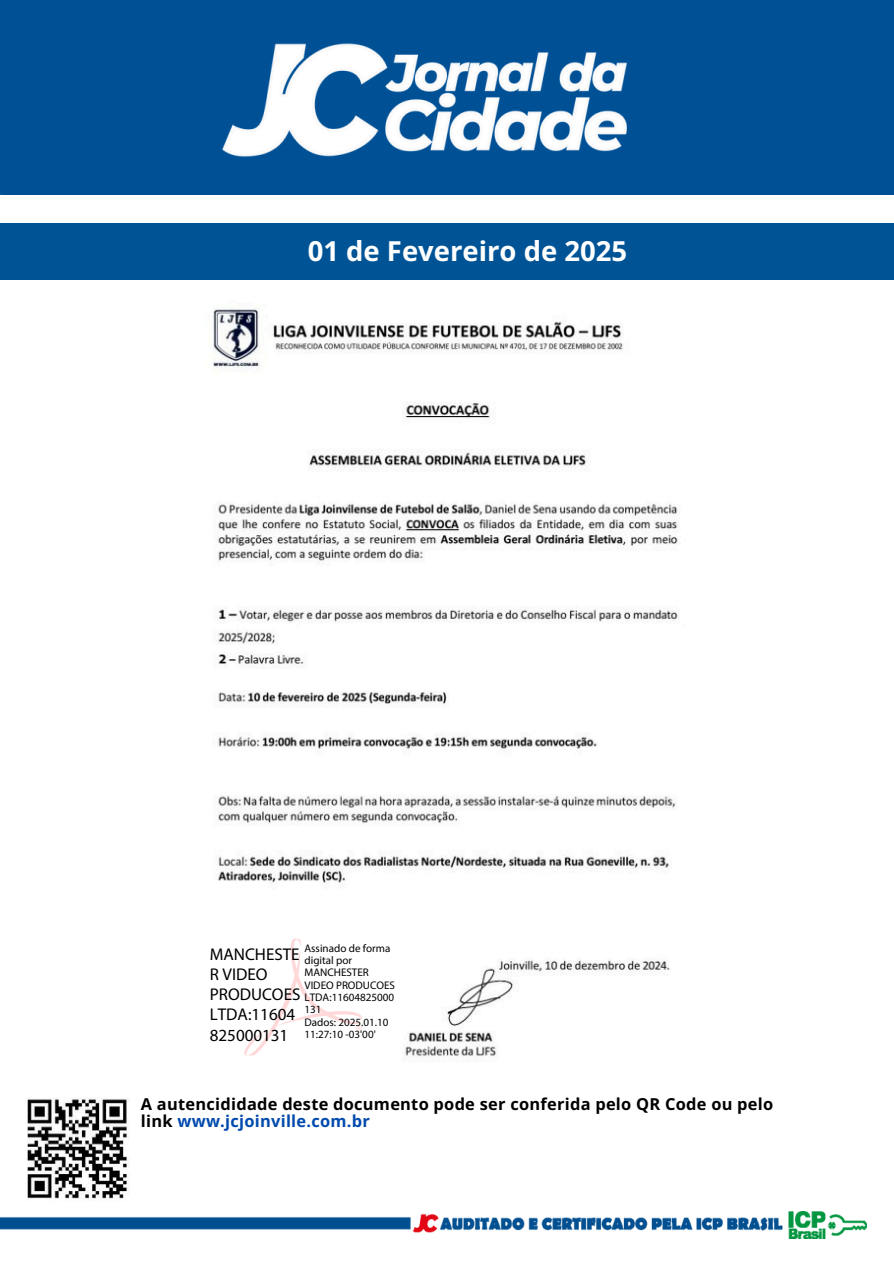
<style>
.page{position:relative;width:894px;height:1264px;background:#fff}
.page>*{position:absolute;margin:0;border:0;box-sizing:border-box;transform-origin:0 0}
.t1{font:700 27.45px "Open Sans";color:#fff}
.t2{font:16.95px/20.2px "Myriad Pro";color:#000}
.t3{font:700 16.35px/16.8px "Open Sans";letter-spacing:.015em;color:#000}
.t4{font:11.1px/12.3px "Myriad Pro";color:#000}
.s1{color:#004aad}
</style>
<div class="page">
<img style="left:28px;top:1099px;width:101px;height:100px">
<div style="left:0;top:0;width:893px;height:195px;background:#005096"></div>
<div style="left:0;top:224px;width:893px;height:56px;background:#005496"></div>
<img style="left:190px;top:0;width:468px;height:232px">
<img style="left:0;top:1211px;width:866px;height:27px">
<img style="left:213px;top:308px;width:465px;height:749px">
<svg style="left:244px;top:938px;width:118px;height:117px"></svg>
<p class="t1" style="left:308px;top:231px;width:321px">01 de Fevereiro de 2025</p>
<p class="t2" style="left:210px;top:945px;width:92px">MANCHESTE<br>R VIDEO<br>PRODUCOES<br>LTDA:11604<br>825000131</p>
<h1 class="t4" style="left:304px;top:942px;width:92px">Assinado de forma digital por<br>MANCHESTER<br>VIDEO PRODUCOES<br>LTDA:11604825000<br>131<br>Dados: 2025.01.10<br>11:27:10 -03'00'</h1>
<p class="t3" style="left:141px;top:1095px;width:633px">A autencididade deste documento pode ser conferida pelo QR Code ou pelo link <span class="s1">www.jcjoinville.com.br</span></p>
</div>
